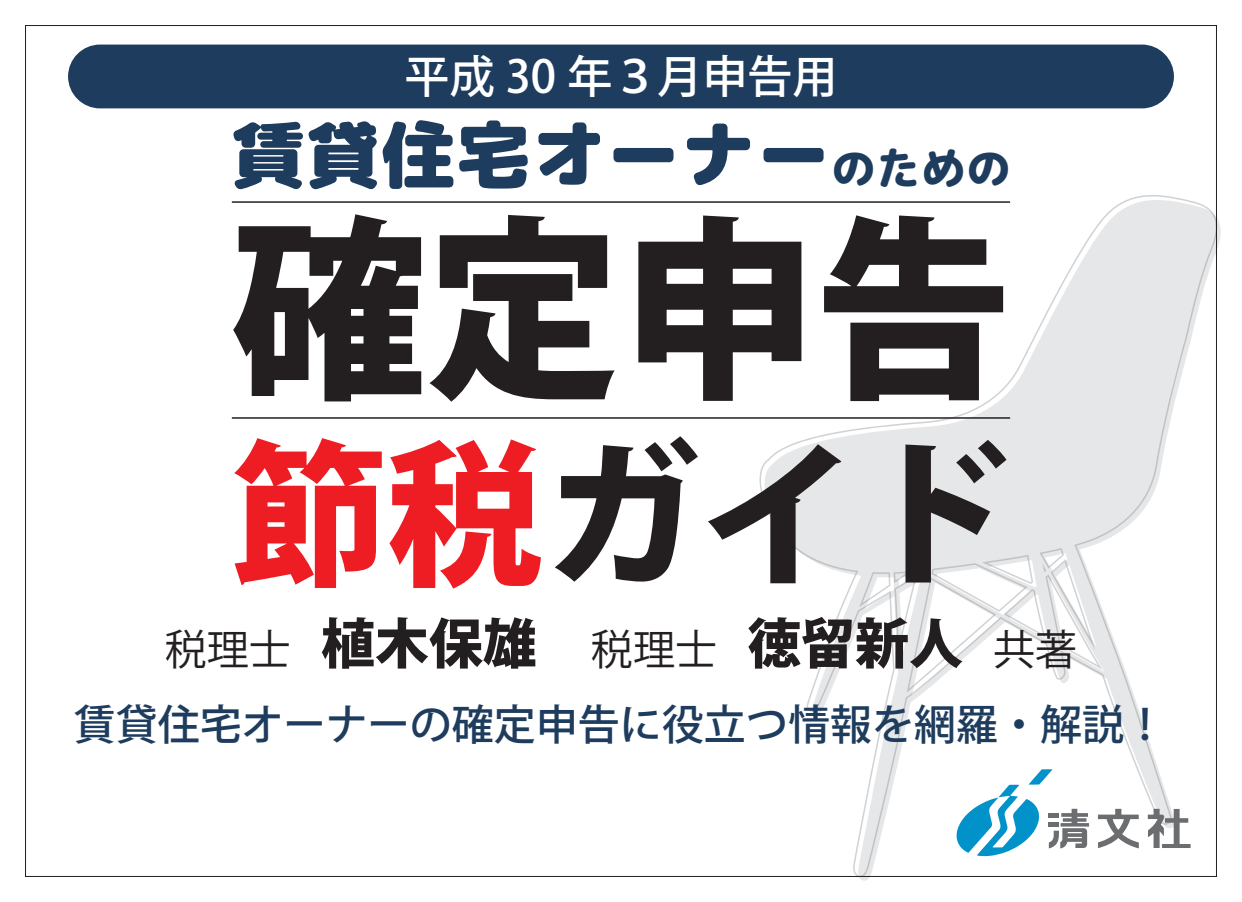
<style>
.page{position:relative;width:1242px;height:902px;background:#fff}
.page>*{position:absolute;margin:0;border:0;box-sizing:border-box;transform-origin:0 0}
.t1{font:800 195px "Koz Go Pro";color:#231f20}
.t2{font:800 156px "Koz Go Pro";color:#231f20}
.t3{font:75px "rounded mplus 2 c black";color:#1e3c5d}
.t4{font:800 54px "Koz Go Pro";color:#231f20}
.t5{font:500 45px "Koz Go Pro";color:#fff}
.t6{font:500 42px "Koz Go Pro";color:#1e3c5d}
.s1{font-family:"rounded mplus 2 c heavy";font-size:45px}
.s2{color:#ee1d23}
.s3{font-weight:400;font-size:42px}
</style>
<div class="page">
<svg style="left:759px;top:195px;width:452px;height:341px"></svg>
<svg style="left:783px;top:211px;width:434px;height:666px"></svg>
<div style="left:68px;top:45px;width:1106px;height:63px;background:#1e3c5d;border-radius:32px"></div>
<hr style="left:232px;top:201px;width:778px;height:2px;background:#231f20">
<hr style="left:232px;top:417px;width:778px;height:1px;background:#231f20">
<svg style="left:956px;top:769px;width:133px;height:87px"></svg>
<svg style="left:1098px;top:808px;width:40px;height:40px"></svg>
<svg style="left:1147px;top:808px;width:43px;height:39px"></svg>
<p class="t5" style="left:404px;top:47px;width:435px">平成 30 年３月申告用</p>
<h3 class="t3" style="left:231px;top:101px;width:782px">賃貸住宅オーナー<span class="s1">のための</span></h3>
<h1 class="t1" style="left:231px;top:183px;width:782px">確定申告</h1>
<h2 class="t2" style="left:231px;top:414px;width:782px"><span class="s2">節税</span>ガイド</h2>
<p class="t4" style="left:165px;top:608px;width:914px"><span class="s3">税理士</span> 植木保雄　<span class="s3">税理士</span> 徳留新人 <span class="s3">共著</span></p>
<p class="t6" style="left:74px;top:697px;width:1093px">賃貸住宅オーナーの確定申告に役立つ情報を網羅・解説！</p>
</div>
